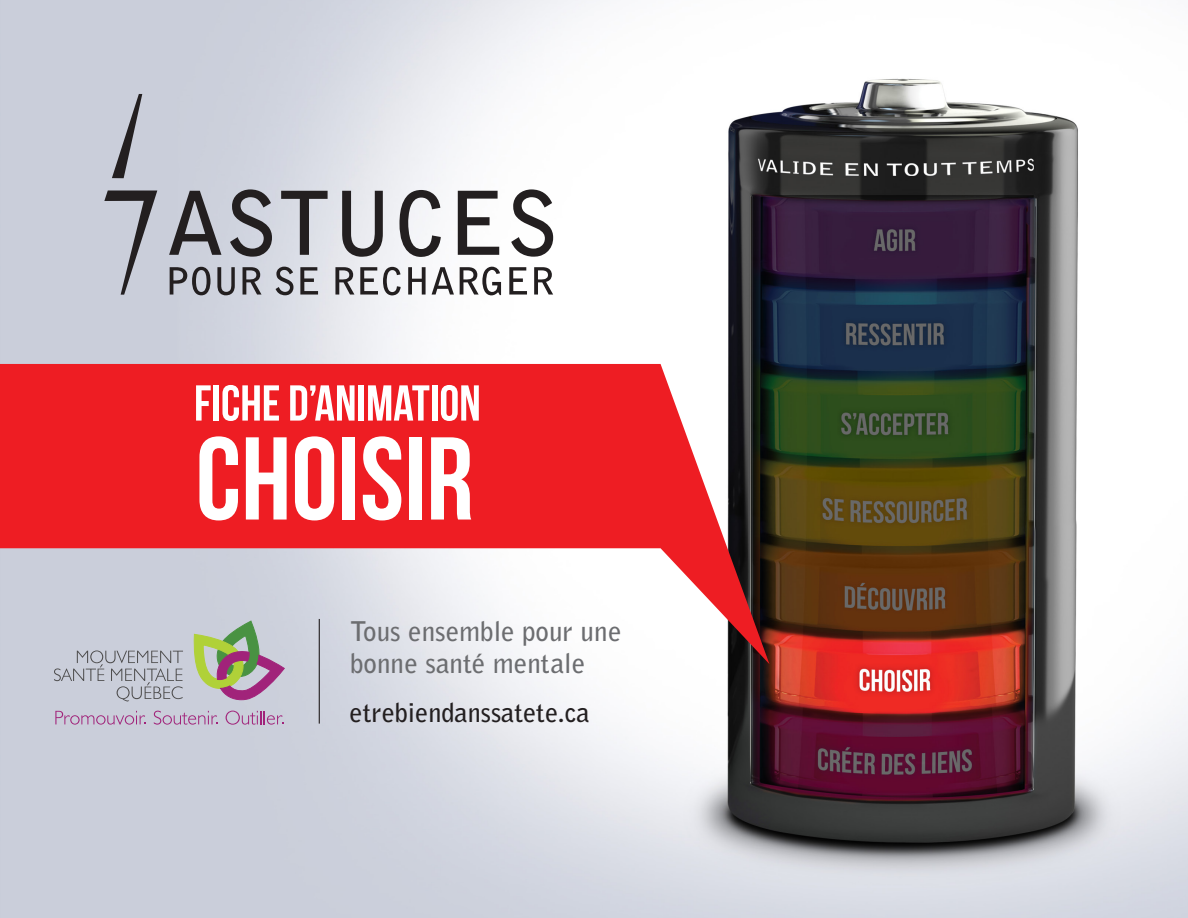
<style>
.page{position:relative;width:1188px;height:918px;background:#fff}
.page>*{position:absolute;margin:0;border:0;box-sizing:border-box;transform-origin:0 0}
.t1{font:117.45px "Bebas Neue";color:#fff}
.t2{font:50.4px "Bebas Neue";color:#fff}
.Txt_intro{font:700 27px/31.8px "Bell Gothic Std";color:#6c6d70}
.Txt_intro-2{font:700 26.25px "Bell Gothic Std";color:#231f20}
</style>
<div class="page">
<img style="left:0;top:0;width:1188px;height:918px">
<svg style="left:54px;top:664px;width:129px;height:38px;background:#bcbfca"></svg>
<svg style="left:55px;top:711px;width:91px;height:14px"></svg>
<svg style="left:154px;top:711px;width:64px;height:14px"></svg>
<svg style="left:226px;top:711px;width:57px;height:14px"></svg>
<svg style="left:194px;top:664px;width:91px;height:36px;background:#b39b9a"></svg>
<svg style="left:0;top:364px;width:770px;height:300px;fill:#ee1d23"></svg>
<svg style="left:112px;top:94px;width:30px;height:84px;background:#9fa1aa"></svg>
<svg style="left:104px;top:190px;width:53px;height:105px;background:#a7a9b3"></svg>
<svg style="left:169px;top:191px;width:52px;height:64px;background:#8c8d94"></svg>
<svg style="left:230px;top:189px;width:42px;height:68px;background:#888990"></svg>
<svg style="left:281px;top:191px;width:47px;height:64px;background:#a5a6ac"></svg>
<svg style="left:342px;top:191px;width:41px;height:66px;background:#919093"></svg>
<svg style="left:399px;top:190px;width:42px;height:67px"></svg>
<svg style="left:458px;top:191px;width:41px;height:64px"></svg>
<svg style="left:511px;top:189px;width:42px;height:68px"></svg>
<svg style="left:170px;top:267px;width:40px;height:28px"></svg>
<svg style="left:217px;top:267px;width:18px;height:28px"></svg>
<svg style="left:243px;top:267px;width:19px;height:28px"></svg>
<svg style="left:276px;top:267px;width:17px;height:28px"></svg>
<svg style="left:300px;top:267px;width:18px;height:28px"></svg>
<svg style="left:335px;top:267px;width:19px;height:28px"></svg>
<svg style="left:360px;top:267px;width:41px;height:28px"></svg>
<svg style="left:408px;top:267px;width:18px;height:28px"></svg>
<svg style="left:432px;top:267px;width:22px;height:28px"></svg>
<svg style="left:460px;top:267px;width:41px;height:28px"></svg>
<svg style="left:509px;top:267px;width:18px;height:28px"></svg>
<svg style="left:534px;top:267px;width:19px;height:28px"></svg>
<hr style="left:319px;top:619px;width:1px;height:105px;background:#231f20">
<p class="t2" style="left:194px;top:376px;width:288px">FICHE D’ANIMATION</p>
<p class="t1" style="left:196px;top:415px;width:279px">CHOISIR</p>
<p class="Txt_intro" style="left:350px;top:616px;width:273px">Tous ensemble pour une bonne santé mentale</p>
<p class="Txt_intro-2" style="left:350px;top:696px;width:242px">etrebiendanssatete.ca</p>
</div>
